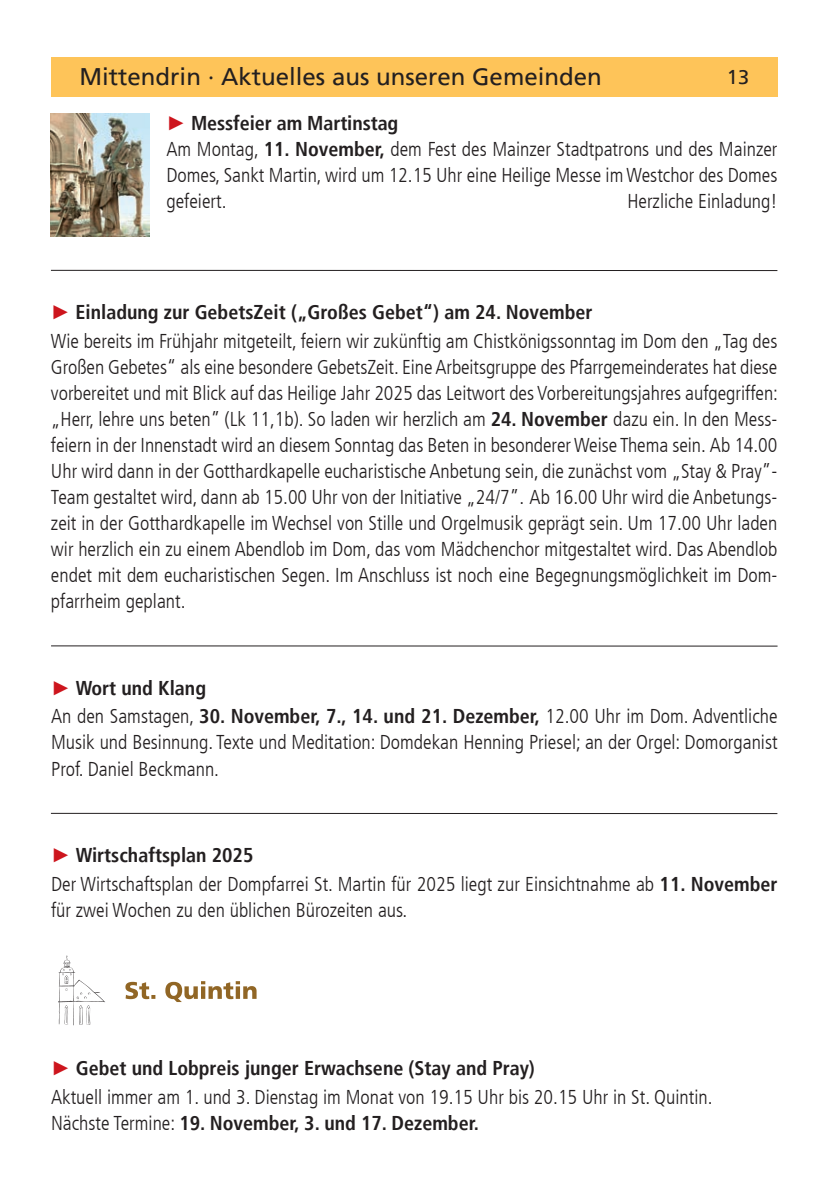
<style>
.page{position:relative;width:840px;height:1191px;background:#fff}
.page>*{position:absolute;margin:0;border:0;box-sizing:border-box;transform-origin:0 0}
.t1{font:24px "Frutiger LT";color:#231f20}
.t2{font:300 condensed 20px/26px "Frutiger LT";color:#231f20;text-align:justify}
.t3{font:700 condensed 20px "Frutiger LT";color:#231f20}
.t4{font:20px "Frutiger LT";color:#231f20}
.s1{font-family:"Arial";font-weight:400;font-stretch:normal;color:#cd151d}
.s2{font-weight:700}
</style>
<div class="page">
<div style="left:51px;top:57px;width:726px;height:39px;background:#fec459"></div>
<hr style="left:51px;top:270px;width:726px;height:1px;background:#231f20">
<img style="left:51px;top:113px;width:98px;height:124px">
<hr style="left:51px;top:645px;width:726px;height:1px;background:#231f20">
<svg style="left:125px;top:981px;width:131px;height:21px"></svg>
<img style="left:58px;top:955px;width:47px;height:70px">
<hr style="left:51px;top:813px;width:726px;height:1px;background:#231f20">
<p class="t1" style="left:79px;top:62px;width:523px">Mittendrin · Aktuelles aus unseren Gemeinden</p>
<p class="t4" style="left:726px;top:66px;width:24px">13</p>
<p class="t3" style="left:166px;top:111px;width:233px"><span class="s1">►</span> Messfeier am Martinstag</p>
<p class="t2" style="left:166px;top:136px;width:612px">Am Montag, <span class="s2">11. November,</span> dem Fest des Mainzer Stadtpatrons und des Mainzer Domes, Sankt Martin, wird um 12.15 Uhr eine Heilige Messe im Westchor des Domes gefeiert.</p>
<p class="t2" style="left:627px;top:188px;width:151px">Herzliche Einladung!</p>
<p class="t3" style="left:51px;top:300px;width:542px"><span class="s1">►</span> Einladung zur GebetsZeit („Großes Gebet“) am 24. November</p>
<p class="t2" style="left:51px;top:328px;width:728px">Wie bereits im Frühjahr mitgeteilt, feiern wir zukünftig am Chistkönigssonntag im Dom den „Tag des Großen Gebetes“ als eine besondere GebetsZeit. Eine Arbeitsgruppe des Pfarrgemeinderates hat diese vorbereitet und mit Blick auf das Heilige Jahr 2025 das Leitwort des Vorbereitungsjahres aufgegriffen: „Herr, lehre uns beten” (Lk 11,1b). So laden wir herzlich am <span class="s2">24. November</span> dazu ein. In den Mess&shy;feiern in der Innenstadt wird an diesem Sonntag das Beten in besonderer Weise Thema sein. Ab 14.00<br>Uhr wird dann in der Gotthardkapelle eucharistische Anbetung sein, die zunächst vom „Stay &amp; Pray”- Team gestaltet wird, dann ab 15.00 Uhr von der Initiative „24/7”. Ab 16.00 Uhr wird die Anbetungs&shy;zeit in der Gotthardkapelle im Wechsel von Stille und Orgelmusik geprägt sein. Um 17.00 Uhr laden wir herzlich ein zu einem Abendlob im Dom, das vom Mädchenchor mitgestaltet wird. Das Abendlob endet mit dem eucharistischen Segen. Im Anschluss ist noch eine Begegnungsmöglichkeit im Dom&shy;pfarrheim geplant.</p>
<p class="t3" style="left:51px;top:676px;width:156px"><span class="s1">►</span> Wort und Klang</p>
<p class="t2" style="left:51px;top:704px;width:727px">An den Samstagen, <span class="s2">30. November, 7., 14. und 21. Dezember,</span> 12.00 Uhr im Dom. Adventliche Musik und Besinnung. Texte und Meditation: Domdekan Henning Priesel; an der Orgel: Domorganist Prof. Daniel Beckmann.</p>
<p class="t3" style="left:51px;top:843px;width:204px"><span class="s1">►</span> Wirtschaftsplan 2025</p>
<p class="t2" style="left:51px;top:871px;width:727px">Der Wirtschaftsplan der Dompfarrei St. Martin für 2025 liegt zur Einsichtnahme ab <span class="s2">11. November </span>für zwei Wochen zu den üblichen Bürozeiten aus.</p>
<p class="t3" style="left:51px;top:1056px;width:485px"><span class="s1">►</span> Gebet und Lobpreis junger Erwachsene (Stay and Pray)</p>
<p class="t2" style="left:51px;top:1084px;width:662px">Aktuell immer am 1. und 3. Dienstag im Monat von 19.15 Uhr bis 20.15 Uhr in St. Quintin.<br>Nächste Termine: <span class="s2">19. November, 3. und 17. Dezember.</span></p>
</div>
